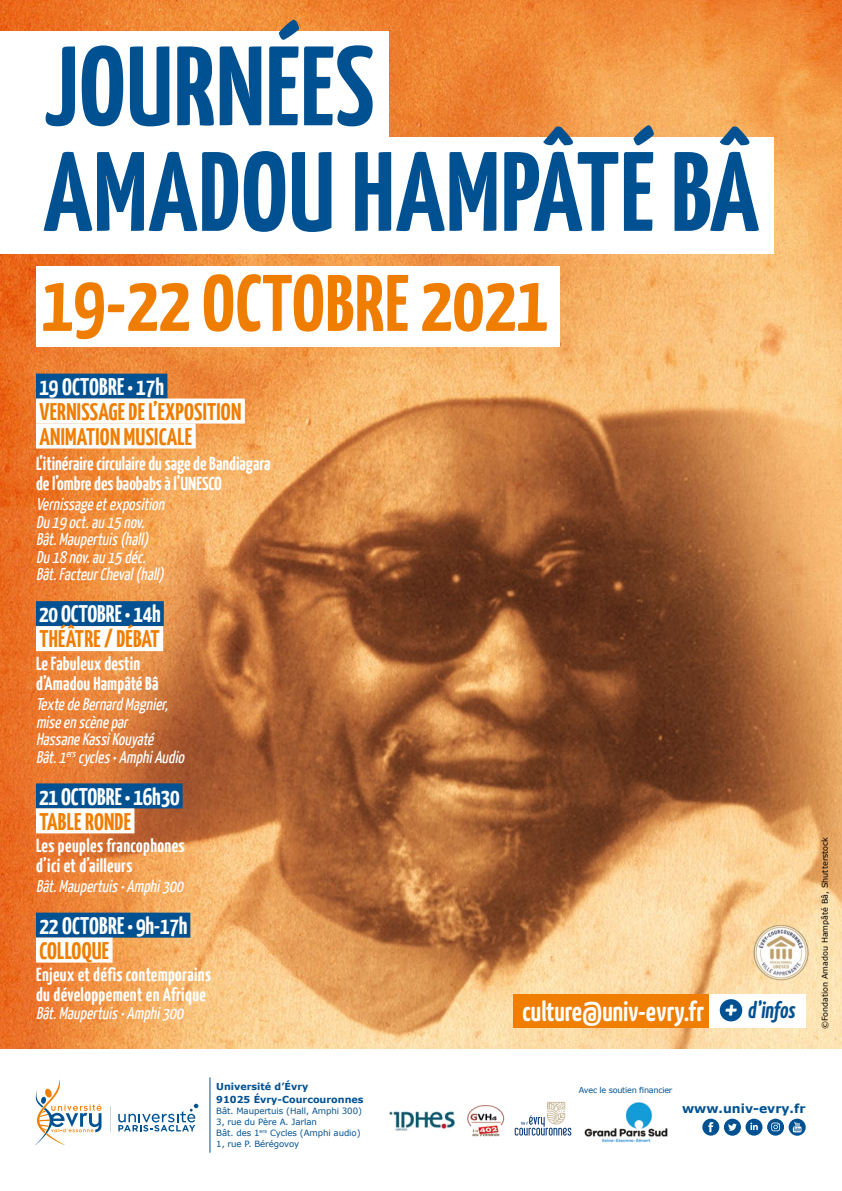
<style>
.page{position:relative;width:842px;height:1191px;background:#fff}
.page>*{position:absolute;margin:0;border:0;box-sizing:border-box;transform-origin:0 0}
.t1{font:700 112.5px/105.5px "Yanone Kaffeesatz";letter-spacing:.01em;color:#005191}
.t2{font:700 79.9px "Yanone Kaffeesatz";color:#ef7d00}
.t3{font:700 28.1px "Kava Pro";color:#fff}
.t4{font:700 24px/24.9px "Yanone Kaffeesatz";letter-spacing:.01em;color:#ef7d00}
.t5{font:700 24px "Yanone Kaffeesatz";color:#fff}
.t6{font:700 18.8px/19.8px "Yanone Kaffeesatz";letter-spacing:.01em;color:#fff}
.t7{font:italic 17px/17.5px "Yanone Kaffeesatz";color:#fff}
.t8{font:700 12.4px "Verdana";color:#005191}
.t9{font:700 9.6px/12.1px "Verdana";color:#005191}
.t10{font:8.6px/11.1px "Verdana";letter-spacing:-.01em;color:#005191}
.t11{font:8.1px "Verdana";letter-spacing:-.03em;color:#005191}
.t12{font:8px "Verdana";color:#000}
.s1{font-style:italic;font-size:29.4px}
.s2{font-style:italic;font-size:23.4px;color:#005191}
</style>
<div class="page">
<img style="left:0;top:0;width:842px;height:1049px">
<div style="left:0;top:31px;width:388px;height:117px;background:#fff"></div>
<div style="left:0;top:137px;width:773px;height:116px;background:#fff"></div>
<div style="left:36px;top:266px;width:524px;height:81px;background:#fff"></div>
<div style="left:36px;top:373px;width:131px;height:25px;background:#005191"></div>
<div style="left:36px;top:398px;width:209px;height:25px;background:#fff"></div>
<div style="left:36px;top:423px;width:160px;height:25px;background:#fff"></div>
<div style="left:36px;top:601px;width:128px;height:25px;background:#005191"></div>
<div style="left:36px;top:626px;width:127px;height:25px;background:#fff"></div>
<div style="left:36px;top:783px;width:147px;height:25px;background:#005191"></div>
<div style="left:36px;top:808px;width:98px;height:25px;background:#fff"></div>
<div style="left:36px;top:912px;width:154px;height:25px;background:#005191"></div>
<div style="left:36px;top:937px;width:77px;height:25px;background:#fff"></div>
<div style="left:513px;top:994px;width:196px;height:33px;background:#ef7d00"></div>
<div style="left:709px;top:994px;width:97px;height:33px;background:#fff"></div>
<div style="left:720px;top:999px;width:22px;height:22px;background:#005191;border-radius:50%"></div>
<svg style="left:702px;top:1118px;width:104px;height:17px"></svg>
<svg style="left:35px;top:1079px;width:67px;height:65px"></svg>
<svg style="left:118px;top:1103px;width:80px;height:28px"></svg>
<svg style="left:110px;top:1106px;width:1px;height:26px"></svg>
<hr style="left:210px;top:1077px;width:1px;height:75px;background:#005191">
<img style="left:467px;top:1105px;width:38px;height:32px">
<svg style="left:515px;top:1101px;width:56px;height:34px"></svg>
<img style="left:584px;top:1102px;width:84px;height:41px">
<img style="left:389px;top:1111px;width:66px;height:20px">
<img style="left:753px;top:924px;width:56px;height:56px;border-radius:28px">
<h1 class="t1" style="left:43px;top:31px;width:717px">JOURNÉES<br>AMADOU HAMPÂTÉ BÂ</h1>
<h2 class="t2" style="left:42px;top:254px;width:508px">19-22 OCTOBRE 2021</h2>
<h3 class="t5" style="left:39px;top:372px;width:126px">19 OCTOBRE • 17h</h3>
<h3 class="t4" style="left:39px;top:398px;width:203px">VERNISSAGE DE L’EXPOSITION<br>ANIMATION MUSICALE</h3>
<p class="t6" style="left:36px;top:453px;width:236px">L’itinéraire circulaire du sage de Bandiagara de l’ombre des baobabs à l’UNESCO</p>
<p class="t7" style="left:36px;top:495px;width:133px">Vernissageetexposition<br>Du 19 oct.au 15 nov.<br>Bât.Maupertuis(hall)<br>Du 18 nov.au 15 déc.<br>Bât.FacteurCheval(hall)</p>
<h3 class="t5" style="left:39px;top:599px;width:123px">20 OCTOBRE • 14h</h3>
<h3 class="t4" style="left:39px;top:626px;width:122px">THÉÂTRE / DÉBAT</h3>
<p class="t6" style="left:36px;top:653px;width:124px">Le Fabuleux destin d’Amadou Hampâté Bâ</p>
<p class="t7" style="left:36px;top:695px;width:153px">TextedeBernard Magnier, miseen scènepar<br>HassaneKassiKouyaté<br>Bât.1<sup>ers</sup> cycles•AmphiAudio</p>
<h3 class="t5" style="left:39px;top:781px;width:142px">21 OCTOBRE • 16h30</h3>
<h3 class="t4" style="left:39px;top:808px;width:93px">TABLE RONDE</h3>
<p class="t6" style="left:36px;top:835px;width:150px">Les peuples francophones d’ici et d’ailleurs</p>
<p class="t7" style="left:36px;top:876px;width:152px">Bât.Maupertuis•Amphi300</p>
<h3 class="t5" style="left:39px;top:911px;width:150px">22 OCTOBRE • 9h-17h</h3>
<h3 class="t4" style="left:39px;top:937px;width:71px">COLLOQUE</h3>
<p class="t6" style="left:36px;top:964px;width:177px">Enjeux et défis contemporains du développement en Afrique</p>
<p class="t7" style="left:36px;top:1003px;width:152px">Bât.Maupertuis•Amphi300</p>
<h3 class="t3" style="left:522px;top:993px;width:274px">culture@univ-evry.fr <span class="s1">+</span> <span class="s2">d’infos</span></h3>
<p class="t12" style="left:820px;top:1029px;width:194px;rotate:-90deg">©Fondation Amadou Hampâté Bâ, Shutterstock</p>
<p class="t9" style="left:216px;top:1081px;width:149px">Université d’Évry<br>91025 Évry-Courcouronnes</p>
<p class="t10" style="left:216px;top:1105px;width:147px">Bât. Maupertuis (Hall, Amphi 300)<br>3, rue du Père A. Jarlan<br>Bât. des 1<sup>ers</sup> Cycles (Amphi audio)<br>1, rue P. Bérégovoy</p>
<p class="t11" style="left:579px;top:1084px;width:95px">Avec le soutien financier</p>
<p class="t8" style="left:682px;top:1100px;width:125px">www.univ-evry.fr</p>
</div>
